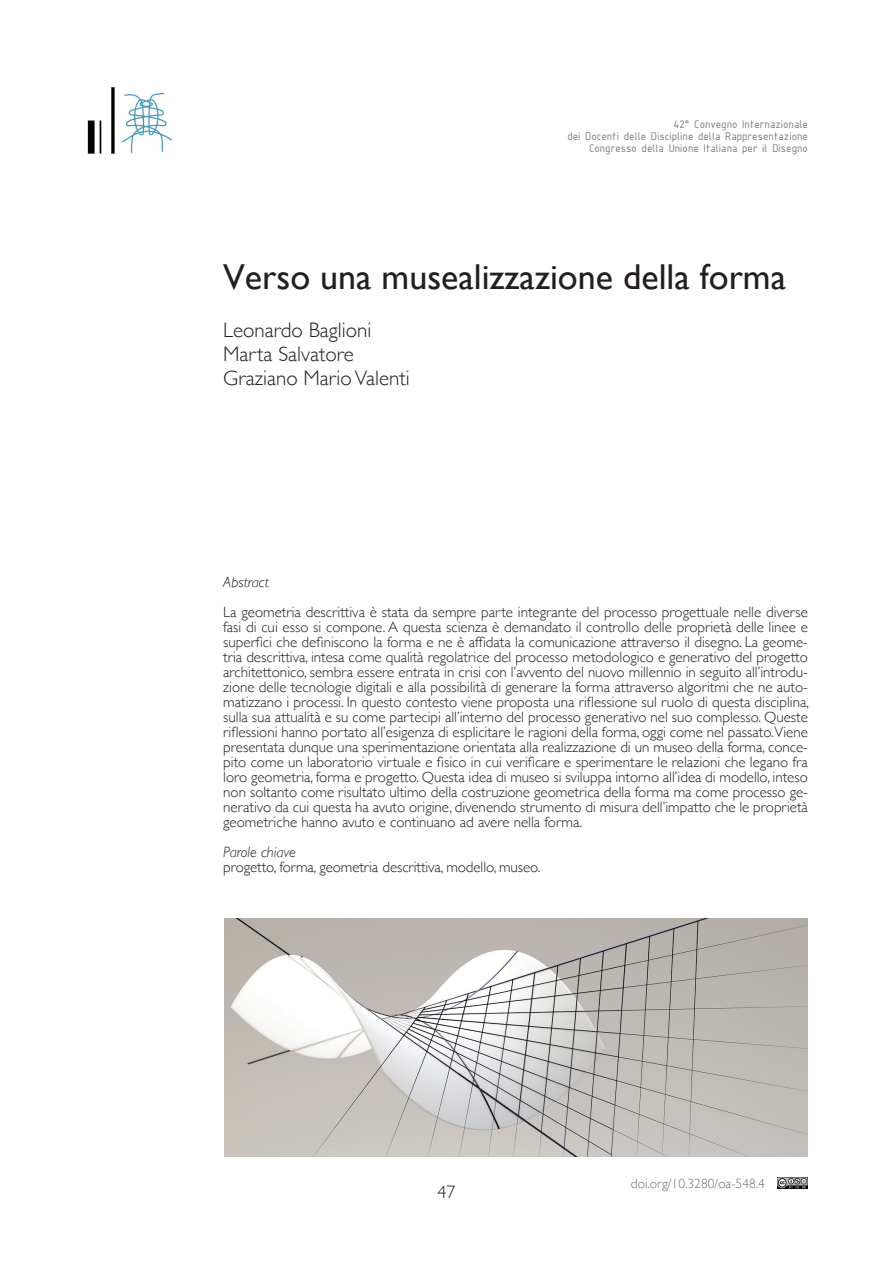
<style>
.page{position:relative;width:893px;height:1263px;background:#fff}
.page>*{position:absolute;margin:0;border:0;box-sizing:border-box;transform-origin:0 0}
.t1{font:36px "Gill Sans";color:#231f20}
.t2{font:300 21px "Gill Sans";color:#231f20}
.t3{font:300 18px "Gill Sans";color:#231f20}
.t4{font:300 15px/15px "Gill Sans";letter-spacing:-.005em;color:#231f20;text-align:justify}
.t5{font:italic 300 15px "Gill Sans";color:#231f20}
.t6{font:300 13.5px "Gill Sans";color:#717275}
.t7{font:12px "ISOCPEUR";color:#7a7c7f}
</style>
<div class="page">
<img style="left:87px;top:87px;width:85px;height:67px">
<img style="left:778px;top:1178px;width:30px;height:10px">
<img style="left:224px;top:918px;width:584px;height:239px">
<p class="t7" style="left:673px;top:116px;width:136px">42° Convegno Internazionale</p>
<p class="t7" style="left:567px;top:128px;width:242px">dei Docenti delle Discipline della Rappresentazione</p>
<p class="t7" style="left:589px;top:140px;width:220px">Congresso della Unione Italiana per il Disegno</p>
<p class="t1" style="left:223px;top:255px;width:564px">Verso una musealizzazione della forma</p>
<p class="t2" style="left:223px;top:313px;width:150px">Leonardo Baglioni</p>
<p class="t2" style="left:223px;top:337px;width:132px">Marta Salvatore</p>
<p class="t2" style="left:223px;top:361px;width:188px">Graziano Mario Valenti</p>
<p class="t5" style="left:223px;top:573px;width:47px">Abstract</p>
<p class="t4" style="left:223px;top:603px;width:587px">La geometria descrittiva è stata da sempre parte integrante del processo progettuale nelle diverse fasi di cui esso si compone. A questa scienza è demandato il controllo delle proprietà delle linee e superfici che definiscono la forma e ne è affidata la comunicazione attraverso il disegno. La geome&shy;tria descrittiva, intesa come qualità regolatrice del processo metodologico e generativo del progetto architettonico, sembra essere entrata in crisi con l’avvento del nuovo millennio in seguito all’introdu&shy;zione delle tecnologie digitali e alla possibilità di generare la forma attraverso algoritmi che ne auto&shy;matizzano i processi. In questo contesto viene proposta una riflessione sul ruolo di questa disciplina, sulla sua attualità e su come partecipi all’interno del processo generativo nel suo complesso. Queste riflessioni hanno portato all’esigenza di esplicitare le ragioni della forma, oggi come nel passato.Viene presentata dunque una sperimentazione orientata alla realizzazione di un museo della forma, conce&shy;pito come un laboratorio virtuale e fisico in cui verificare e sperimentare le relazioni che legano fra loro geometria, forma e progetto. Questa idea di museo si sviluppa intorno all’idea di modello, inteso non soltanto come risultato ultimo della costruzione geometrica della forma ma come processo ge&shy;nerativo da cui questa ha avuto origine, divenendo strumento di misura dell’impatto che le proprietà geometriche hanno avuto e continuano ad avere nella forma.</p>
<p class="t5" style="left:223px;top:843px;width:74px">Parole chiave</p>
<p class="t4" style="left:223px;top:858px;width:319px">progetto, forma, geometria descrittiva, modello, museo.</p>
<p class="t3" style="left:437px;top:1178px;width:19px">47</p>
<p class="t6" style="left:631px;top:1172px;width:136px">doi.org/10.3280/oa-548.4</p>
</div>
